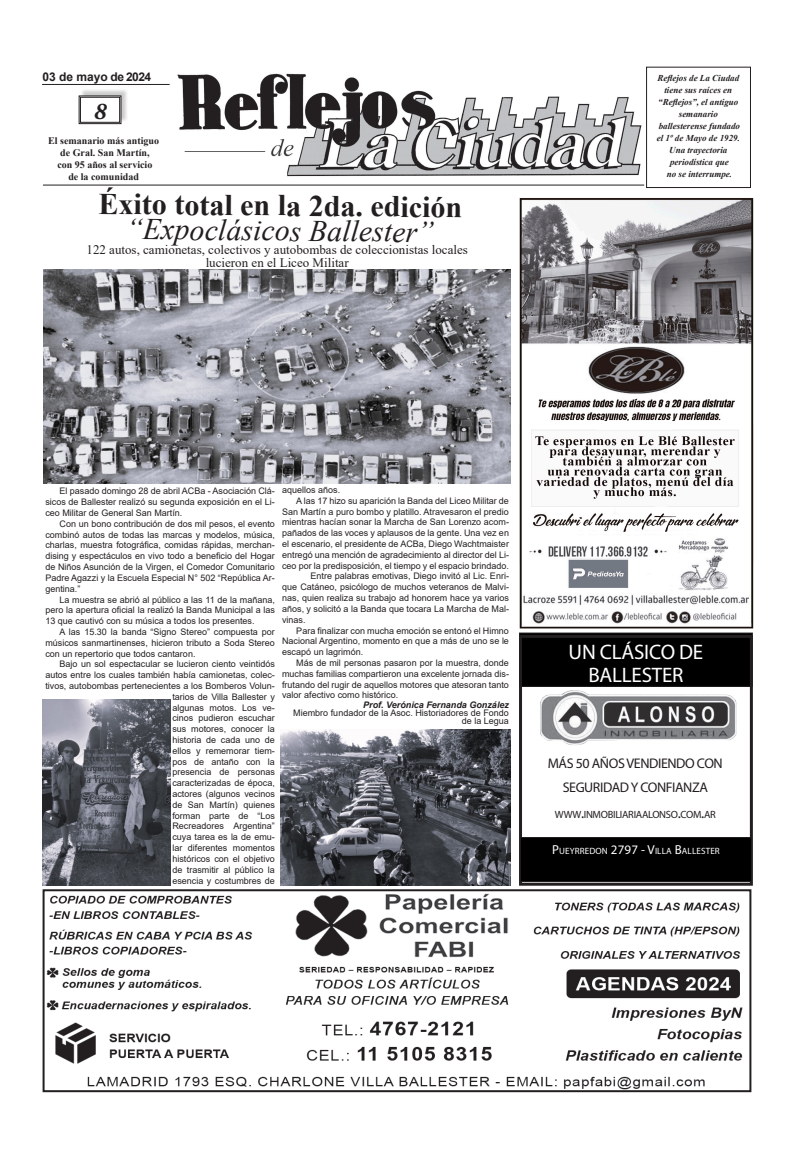
<style>
.page{position:relative;width:794px;height:1163px;background:#fff}
.page>*{position:absolute;margin:0;border:0;box-sizing:border-box;transform-origin:0 0}
.t1{font:700 30px "Times New Roman";color:#231f20}
.t2{font:italic 30px "Times New Roman";color:#231f20}
.t3{font:italic 700 24px "Adobe Garamond Pro";color:#231f20}
.t4{font:21px "Myriad Pro";letter-spacing:-.01em;color:#fff}
.t5{font:14px/24px "Myriad Pro";letter-spacing:-.03em;color:#231f20;text-align:center}
.t6{font:13px "Times New Roman";color:#231f20}
.t7{font:700 12px "Arial";color:#231f20}
.t8{font:10.5px "Myriad Pro";color:#231f20}
.t9{font:700 10px "Times New Roman";color:#231f20}
.t10{font:9.1px "Myriad Pro";color:#fff}
.t11{font:9px/10.8px "Arial";color:#231f20;text-align:justify}
.t12{font:italic 700 9px/12px "Times New Roman";color:#231f20;text-align:center}
.t13{font:italic 700 9px "Arial";color:#231f20}
.s1{font-size:15px}
.s2{font-size:13px}
</style>
<div class="page">
<img style="left:177px;top:73px;width:465px;height:104px">
<div style="left:646px;top:67px;width:105px;height:121px;border:1px solid #231f20"></div>
<div style="left:80px;top:88px;width:49px;height:34px;background:#231f20;opacity:.23"></div>
<svg style="left:78px;top:95px;width:44px;height:29px"></svg>
<div style="left:80px;top:97px;width:40px;height:26px;border:1px solid #231f20"></div>
<hr style="left:43px;top:184px;width:601px;height:1px;background:#231f20">
<hr style="left:42px;top:84px;width:128px;height:1px;background:#231f20">
<img style="left:46px;top:893px;width:697px;height:195px">
<div style="left:43px;top:889px;width:708px;height:202px;border:2px solid #231f20"></div>
<div style="left:519px;top:633px;width:233px;height:53px;background:#000"></div>
<div style="left:519px;top:635px;width:234px;height:250px;border:3px solid #231f20"></div>
<img style="left:540px;top:690px;width:197px;height:55px">
<div style="left:520px;top:837px;width:231px;height:44px;background:#000"></div>
<div style="left:520px;top:836px;width:232px;height:45px;border:1px solid #231f20"></div>
<img style="left:519px;top:198px;width:235px;height:436px">
<img style="left:44px;top:269px;width:466px;height:214px">
<img style="left:43px;top:699px;width:127px;height:185px">
<img style="left:281px;top:729px;width:229px;height:155px">
<p class="t7" style="left:43px;top:68px;width:110px">03 de mayo de 2024</p>
<p class="t3" style="left:94px;top:97px;width:14px">8</p>
<p class="t9" style="left:48px;top:134px;width:112px">El semanario más antiguo</p>
<p class="t9" style="left:60px;top:146px;width:91px">de Gral. San Martín,</p>
<p class="t9" style="left:57px;top:158px;width:97px">con 95 años al servicio</p>
<p class="t9" style="left:68px;top:170px;width:72px">de la comunidad</p>
<p class="t1" style="left:99px;top:180px;width:365px;rotate:1deg">Éxito total en la 2da. edición</p>
<p class="t2" style="left:127px;top:207px;width:309px;rotate:1deg">“Expoclásicos Ballester”</p>
<p class="t6" style="left:86px;top:241px;width:383px">122 autos, camionetas, colectivos y autobombas de coleccionistas locales</p>
<p class="t6" style="left:206px;top:254px;width:144px">lucieron en el Liceo Militar</p>
<p class="t12" style="left:657px;top:72px;width:83px">Reflejos de La Ciudad</p>
<p class="t12" style="left:658px;top:84px;width:82px">tiene sus raíces en “Reflejos”, el antiguo semanario</p>
<p class="t12" style="left:656px;top:120px;width:85px;text-align:left">ballesterense fundado el 1º de Mayo de 1929.</p>
<p class="t12" style="left:669px;top:144px;width:60px">Una trayectoria</p>
<p class="t12" style="left:670px;top:156px;width:60px">periodística que</p>
<p class="t12" style="left:667px;top:168px;width:67px">no se interrumpe.</p>
<p class="t11" style="left:282px;top:484px;width:60px">aquellos años.</p>
<p class="t11" style="left:282px;top:495px;width:228px;text-indent:14px">A las 17 hizo su aparición la Banda del Liceo Militar de San Martín a puro bombo y platillo. Atravesaron el predio mientras hacían sonar la Marcha de San Lorenzo acom&shy;pañados de las voces y aplausos de la gente. Una vez en el escenario, el presidente de ACBa, Diego Wachtmaister entregó una mención de agradecimiento al director del Li&shy;ceo por la predisposición, el tiempo y el espacio brindado.</p>
<p class="t11" style="left:282px;top:570px;width:228px;text-indent:28px">Entre palabras emotivas, Diego invitó al Lic. Enri&shy;que Catáneo, psicólogo de muchos veteranos de Malvi&shy;nas, quien realiza su trabajo ad honorem hace ya varios años, y solicitó a la Banda que tocara La Marcha de Mal&shy;vinas.</p>
<p class="t11" style="left:282px;top:624px;width:228px;text-indent:14px">Para finalizar con mucha emoción se entonó el Himno Nacional Argentino, momento en que a más de uno se le escapó un lagrimón.</p>
<p class="t11" style="left:282px;top:657px;width:228px;text-indent:14px">Más de mil personas pasaron por la muestra, donde muchas familias compartieron una excelente jornada dis&shy;frutando del rugir de aquellos motores que atesoran tanto valor afectivo como histórico.</p>
<p class="t13" style="left:363px;top:699px;width:147px">Prof. Verónica Fernanda González</p>
<p class="t11" style="left:293px;top:709px;width:217px;line-height:8px;text-align:right">Miembro fundador de la Asoc. Historiadores de Fondo de la Legua</p>
<p class="t11" style="left:45px;top:485px;width:231px;text-indent:14px">El pasado domingo 28 de abril ACBa - Asociación Clá&shy;sicos de Ballester realizó su segunda exposición en el Li&shy;ceo Militar de General San Martín.</p>
<p class="t11" style="left:45px;top:518px;width:231px;text-indent:14px">Con un bono contribución de dos mil pesos, el evento combinó autos de todas las marcas y modelos, música, charlas, muestra fotográfica, comidas rápidas, merchan&shy;dising y espectáculos en vivo todo a beneficio del Hogar de Niños Asunción de la Virgen, el Comedor Comunitario Padre Agazzi y la Escuela Especial N° 502 “República Ar&shy;gentina.”</p>
<p class="t11" style="left:45px;top:593px;width:231px;text-indent:14px">La muestra se abrió al público a las 11 de la mañana, pero la apertura oficial la realizó la Banda Municipal a las 13 que cautivó con su música a todos los presentes.</p>
<p class="t11" style="left:45px;top:626px;width:231px;text-indent:14px">A las 15.30 la banda “Signo Stereo” compuesta por músicos sanmartinenses, hicieron tributo a Soda Stereo con un repertorio que todos cantaron.</p>
<p class="t11" style="left:45px;top:658px;width:231px;text-align:right">Bajo un sol espectacular se lucieron ciento veintidós autos entre los cuales también había camionetas, colec&shy;tivos, autobombas pertenecientes a los Bomberos Volun&shy;tarios de Villa Ballester y<br>algunas motos. Los ve-<br>cinos pudieron escuchar<br>sus motores, conocer la<br>historia de cada uno de<br>ellos y rememorar tiem-<br>pos de antaño con la<br>presencia de personas<br>caracterizadas de época,<br>actores (algunos vecinos<br>de San Martín) quienes<br>forman parte de “Los<br>Recreadores Argentina”<br>cuya tarea es la de emu-<br>lar diferentes momentos<br>históricos con el objetivo<br>de trasmitir al público la<br>esencia y costumbres de</p>
<p class="t4" style="left:568px;top:638px;width:136px">UN CLÁSICO DE</p>
<p class="t4" style="left:588px;top:661px;width:97px">BALLESTER</p>
<p class="t5" style="left:548px;top:751px;width:176px">MÁS 50 AÑOS VENDIENDO CON<br>SEGURIDAD Y CONFIANZA</p>
<p class="t8" style="left:555px;top:807px;width:36px">WWW<span class="s1">.</span>INMOBILIARIAALONSO</p>
<p class="t8" style="left:678px;top:807px;width:33px"><span class="s1">.</span>COM <span class="s1">.</span>AR</p>
<p class="t10" style="left:552px;top:845px;width:14px"><span class="s2">P</span>UEYRREDON</p>
<p class="t10" style="left:611px;top:845px;width:77px"><span class="s2">2797 - V</span>ILLA <span class="s2">B</span>ALLESTER</p>
</div>
